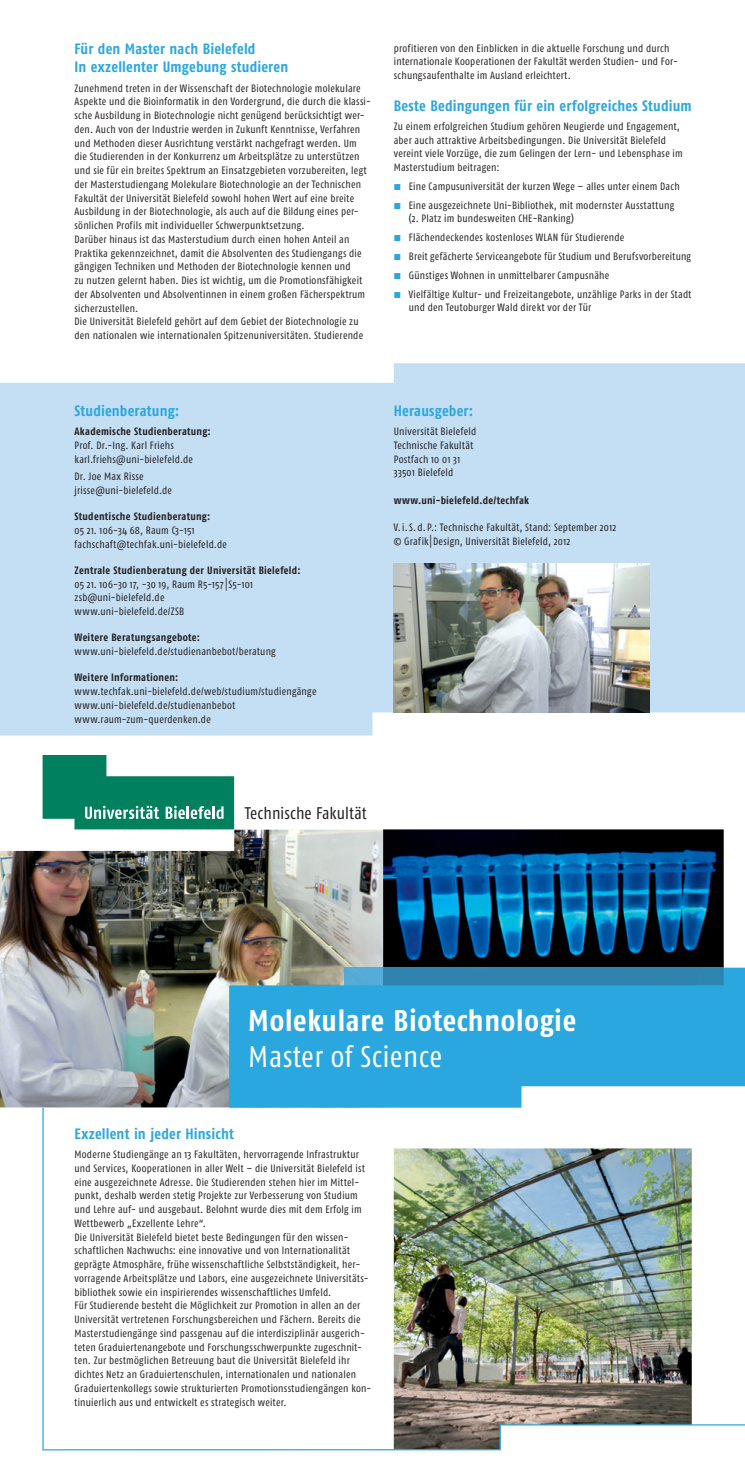
<style>
.page{position:relative;width:745px;height:1471px;background:#fff}
.page>*{position:absolute;margin:0;border:0;box-sizing:border-box;transform-origin:0 0}
.t1{font:700 condensed 30px "Fago Pro";letter-spacing:.025em;color:#fff}
.t2{font:condensed 30px "Fago Pro";letter-spacing:.02em;color:#fff}
.t3{font:condensed 16.88px "Fago Pro";letter-spacing:.005em;color:#231f20}
.t4{font:700 condensed 15px/18px "Fago Pro";letter-spacing:.01em;color:#2ba7df}
.t5{font:condensed 10.62px/13.8px "Fago Pro";letter-spacing:.02em;color:#231f20}
.t6{font:700 condensed 10.62px "Fago Pro";letter-spacing:.025em;color:#231f20}
.s1{color:#2ba7df}
</style>
<div class="page">
<svg style="left:43px;top:755px;width:191px;height:74px"></svg>
<img style="left:0;top:829px;width:383px;height:278px">
<img style="left:383px;top:829px;width:340px;height:138px">
<svg style="left:0;top:363px;width:744px;height:372px;background:#c7e0f4"></svg>
<svg style="left:229px;top:967px;width:515px;height:140px;background:#3ca9d9"></svg>
<img style="left:393px;top:563px;width:255px;height:149px">
<img style="left:42px;top:1107px;width:702px;height:343px">
<h3 class="t4" style="left:74px;top:42px;width:215px">Für den Master nach Bielefeld<br>In exzellenter Umgebung studieren</h3>
<p class="t5" style="left:74px;top:82px;width:298px">Zunehmend treten in der Wissenschaft der Biotechnologie molekulare Aspekte und die Bioinformatik in den Vordergrund, die durch die klassi&shy;sche Ausbildung in Biotechnologie nicht genügend berücksichtigt wer&shy;den. Auch von der Industrie werden in Zukunft Kenntnisse, Verfahren und Methoden dieser Ausrichtung verstärkt nachgefragt werden. Um die Studierenden in der Konkurrenz um Arbeitsplätze zu unterstützen und sie für ein breites Spektrum an Einsatzgebieten vorzubereiten, legt der Masterstudiengang Molekulare Biotechnologie an der Technischen Fakultät der Universität Bielefeld sowohl hohen Wert auf eine breite Ausbildung in der Biotechnologie, als auch auf die Bildung eines per&shy;sönlichen Profils mit individueller Schwerpunktsetzung.<br>Darüber hinaus ist das Masterstudium durch einen hohen Anteil an Praktika gekennzeichnet, damit die Absolventen des Studiengangs die gängigen Techniken und Methoden der Biotechnologie kennen und<br>zu nutzen gelernt haben. Dies ist wichtig, um die Promotionsfähigkeit der Absolventen und Absolventinnen in einem großen Fächerspektrum sicherzustellen.<br>Die Universität Bielefeld gehört auf dem Gebiet der Biotechnologie zu den nationalen wie internationalen Spitzenuniversitäten. Studierende</p>
<p class="t5" style="left:393px;top:42px;width:285px">profitieren von den Einblicken in die aktuelle Forschung und durch internationale Kooperationen der Fakultät werden Studien- und For&shy;schungsaufenthalte im Ausland erleichtert.</p>
<h3 class="t4" style="left:393px;top:98px;width:299px">Beste Bedingungen für ein erfolgreiches Studium</h3>
<p class="t5" style="left:393px;top:121px;width:290px">Zu einem erfolgreichen Studium gehören Neugierde und Engagement, aber auch attraktive Arbeitsbedingungen. Die Universität Bielefeld vereint viele Vorzüge, die zum Gelingen der Lern- und Lebensphase im Masterstudium beitragen:</p>
<p class="t5" style="left:393px;top:181px;width:287px"><span class="s1">■</span> Eine Campusuniversität der kurzen Wege – alles unter einem Dach</p>
<p class="t5" style="left:408px;top:199px;width:267px;text-indent:-15px"><span class="s1">■</span> Eine ausgezeichnete Uni-Bibliothek, mit modernster Ausstattung (2. Platz im bundesweiten CHE-Ranking)</p>
<p class="t5" style="left:393px;top:232px;width:232px"><span class="s1">■</span> Flächendeckendes kostenloses WLAN für Studierende</p>
<p class="t5" style="left:393px;top:251px;width:298px"><span class="s1">■</span> Breit gefächerte Serviceangebote für Studium und Berufsvorbereitung</p>
<p class="t5" style="left:393px;top:269px;width:217px"><span class="s1">■</span> Günstiges Wohnen in unmittelbarer Campusnähe</p>
<p class="t5" style="left:408px;top:288px;width:284px;text-indent:-15px"><span class="s1">■</span> Vielfältige Kultur- und Freizeitangebote, unzählige Parks in der Stadt und den Teutoburger Wald direkt vor der Tür</p>
<h3 class="t4" style="left:74px;top:403px;width:106px">Studienberatung:</h3>
<p class="t6" style="left:74px;top:427px;width:138px">Akademische Studienberatung:</p>
<p class="t5" style="left:74px;top:439px;width:120px">Prof. Dr.-Ing. Karl Friehs karl.friehs@uni-bielefeld.de</p>
<p class="t5" style="left:74px;top:471px;width:99px">Dr. Joe Max Risse jrisse@uni-bielefeld.de</p>
<p class="t6" style="left:74px;top:512px;width:137px">Studentische Studienberatung:</p>
<p class="t5" style="left:74px;top:524px;width:154px">05 21. 106-34 68, Raum C3-151 fachschaft@techfak.uni-bielefeld.de</p>
<p class="t6" style="left:74px;top:566px;width:227px">Zentrale Studienberatung der Universität Bielefeld:</p>
<p class="t5" style="left:74px;top:578px;width:180px">05 21. 106-30 17, -30 19, Raum R5-157│S5-101 zsb@uni-bielefeld.de www.uni-bielefeld.de/ZSB</p>
<p class="t6" style="left:74px;top:634px;width:127px">Weitere Beratungsangebote:</p>
<p class="t5" style="left:74px;top:646px;width:203px">www.uni-bielefeld.de/studienanbebot/beratung</p>
<p class="t6" style="left:74px;top:674px;width:105px">Weitere Informationen:</p>
<p class="t5" style="left:74px;top:686px;width:243px">www.techfak.uni-bielefeld.de/web/studium/studiengänge www.uni-bielefeld.de/studienanbebot www.raum-zum-querdenken.de</p>
<h3 class="t4" style="left:393px;top:403px;width:81px">Herausgeber:</h3>
<p class="t5" style="left:393px;top:426px;width:84px">Universität Bielefeld<br>Technische Fakultät<br>Postfach 10 01 31<br>33501 Bielefeld</p>
<p class="t6" style="left:393px;top:496px;width:137px">www.uni-bielefeld.de/techfak</p>
<p class="t5" style="left:393px;top:522px;width:224px">V. i. S. d. P.: Technische Fakultät, Stand: September 2012 © Grafik│Design, Universität Bielefeld, 2012</p>
<h2 class="t3" style="left:244px;top:806px;width:123px">Technische Fakultät</h2>
<h1 class="t1" style="left:248px;top:1009px;width:329px">Molekulare Biotechnologie</h1>
<h1 class="t2" style="left:248px;top:1045px;width:195px">Master of Science</h1>
<h3 class="t4" style="left:74px;top:1126px;width:161px">Exzellent in jeder Hinsicht</h3>
<p class="t5" style="left:74px;top:1148px;width:298px">Moderne Studiengänge an 13 Fakultäten, hervorragende Infrastruktur und Services, Kooperationen in aller Welt – die Universität Bielefeld ist eine ausgezeichnete Adresse. Die Studierenden stehen hier im Mittel&shy;punkt, deshalb werden stetig Projekte zur Verbesserung von Studium und Lehre auf- und ausgebaut. Belohnt wurde dies mit dem Erfolg im Wettbewerb „Exzellente Lehre“.<br>Die Universität Bielefeld bietet beste Bedingungen für den wissen&shy;schaftlichen Nachwuchs: eine innovative und von Internationalität geprägte Atmosphäre, frühe wissenschaftliche Selbstständigkeit, her&shy;vorragende Arbeitsplätze und Labors, eine ausgezeichnete Universitäts&shy;bibliothek sowie ein inspirierendes wissenschaftliches Umfeld.<br>Für Studierende besteht die Möglichkeit zur Promotion in allen an der Universität vertretenen Forschungsbereichen und Fächern. Bereits die Masterstudiengänge sind passgenau auf die interdisziplinär ausgerich&shy;teten Graduiertenangebote und Forschungsschwerpunkte zugeschnit&shy;ten. Zur bestmöglichen Betreuung baut die Universität Bielefeld ihr dichtes Netz an Graduiertenschulen, internationalen und nationalen Graduiertenkollegs sowie strukturierten Promotionsstudiengängen kon&shy;tinuierlich aus und entwickelt es strategisch weiter.</p>
</div>
